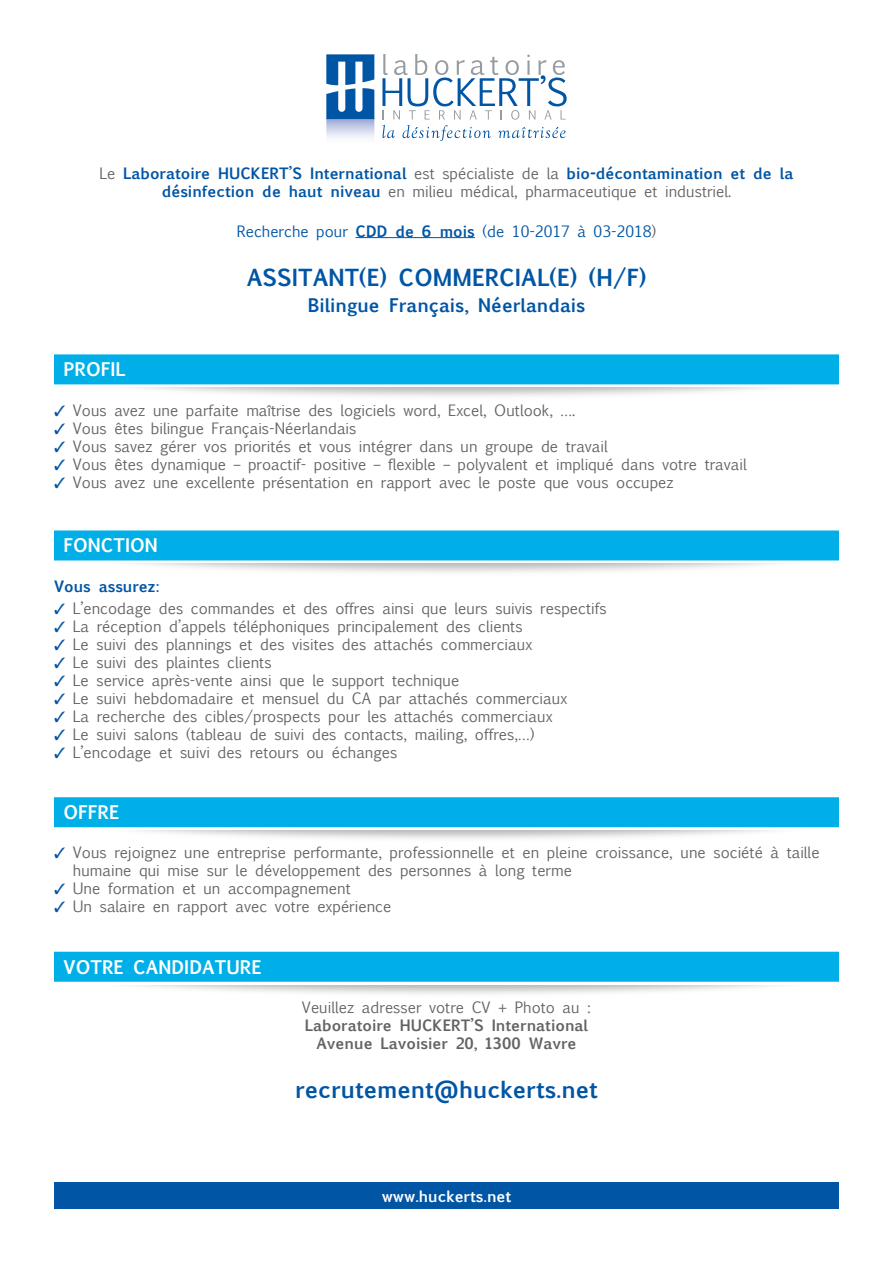
<style>
.page{position:relative;width:893px;height:1263px;background:#fff}
.page>*{position:absolute;margin:0;border:0;box-sizing:border-box;transform-origin:0 0}
.t1{font:700 22.5px "Euphemia UCAS";color:#0155a5}
.t2{font:700 18px "Euphemia UCAS";color:#fff}
.t3{font:700 18px "Euphemia UCAS";color:#0155a5}
.t4{font:15px/18px "Euphemia UCAS";color:#636366}
.t5{font:700 15px/18px "Euphemia UCAS";color:#0155a5;text-align:center}
.t6{font:700 15px/18px "Euphemia UCAS";color:#636366;text-align:center}
.t7{font:15px "Euphemia UCAS";color:#0155a5}
.t8{font:700 15px "Euphemia UCAS";color:#fff}
.s1{font-weight:400;color:#636366}
.s2{font-weight:700}
.s3{color:#636366}
.s4{color:#0155a5}
</style>
<div class="page">
<hr style="left:355px;top:237px;width:120px;height:1px;background:#0155a5">
<div style="left:54px;top:354px;width:785px;height:30px;background:#00afe7"></div>
<div style="left:54px;top:530px;width:785px;height:30px;background:#00afe7"></div>
<div style="left:54px;top:797px;width:785px;height:30px;background:#00afe7"></div>
<div style="left:54px;top:952px;width:785px;height:30px;background:#00afe7"></div>
<svg style="left:382px;top:54px;width:185px;height:87px"></svg>
<svg style="left:326px;top:54px;width:48px;height:84px"></svg>
<div style="left:54px;top:1182px;width:785px;height:27px;background:#0155a5"></div>
<p class="t5" style="left:100px;top:165px;width:695px"><span class="s1">Le</span> Laboratoire HUCKERT’S International <span class="s1">est spécialiste de la</span> bio-décontamination et de la désinfection de haut niveau <span class="s1">en milieu médical, pharmaceutique et industriel.</span></p>
<p class="t7" style="left:237px;top:221px;width:421px">Recherche pour <span class="s2">CDD de 6 mois</span> (de 10-2017 à 03-2018<span class="s3">)</span></p>
<h1 class="t1" style="left:247px;top:260px;width:30px">Assita</h1>
<h1 class="t1" style="left:328px;top:260px;width:158px">nt(e) Commercial</h1>
<h1 class="t1" style="left:549px;top:260px;width:98px">(e) (H/F)</h1>
<p class="t3" style="left:308px;top:291px;width:279px">Bilingue Français, Néerlandais</p>
<p class="t2" style="left:63px;top:356px;width:47px">Profil</p>
<p class="t4" style="left:54px;top:401px;width:523px"><span class="s4">✓</span> Vous avez une parfaite maîtrise des logiciels word, Excel, Outlook, ….</p>
<p class="t4" style="left:54px;top:419px;width:304px"><span class="s4">✓</span> Vous êtes bilingue Français-Néerlandais</p>
<p class="t4" style="left:54px;top:437px;width:555px"><span class="s4">✓</span> Vous savez gérer vos priorités et vous intégrer dans un groupe de travail</p>
<p class="t4" style="left:54px;top:455px;width:694px"><span class="s4">✓</span> Vous êtes dynamique – proactif- positive – flexible – polyvalent et impliqué dans votre travail</p>
<p class="t4" style="left:54px;top:473px;width:621px"><span class="s4">✓</span> Vous avez une excellente présentation en rapport avec le poste que vous occupez</p>
<p class="t2" style="left:63px;top:532px;width:96px">fonction</p>
<p class="t5" style="left:54px;top:577px;width:107px">Vous assurez:</p>
<p class="t4" style="left:54px;top:599px;width:554px"><span class="s4">✓</span> L’encodage des commandes et des offres ainsi que leurs suivis respectifs</p>
<p class="t4" style="left:54px;top:617px;width:470px"><span class="s4">✓</span> La réception d’appels téléphoniques principalement des clients</p>
<p class="t4" style="left:54px;top:635px;width:480px"><span class="s4">✓</span> Le suivi des plannings et des visites des attachés commerciaux</p>
<p class="t4" style="left:54px;top:653px;width:219px"><span class="s4">✓</span> Le suivi des plaintes clients</p>
<p class="t4" style="left:54px;top:671px;width:407px"><span class="s4">✓</span> Le service après-vente ainsi que le support technique</p>
<p class="t4" style="left:54px;top:689px;width:515px"><span class="s4">✓</span> Le suivi hebdomadaire et mensuel du CA par attachés commerciaux</p>
<p class="t4" style="left:54px;top:707px;width:500px"><span class="s4">✓</span> La recherche des cibles/prospects pour les attachés commerciaux</p>
<p class="t4" style="left:54px;top:725px;width:482px"><span class="s4">✓</span> Le suivi salons (tableau de suivi des contacts, mailing, offres,…)</p>
<p class="t4" style="left:54px;top:743px;width:345px"><span class="s4">✓</span> L’encodage et suivi des retours ou échanges</p>
<p class="t2" style="left:63px;top:799px;width:12px">Offre</p>
<p class="t4" style="left:73px;top:844px;width:748px;text-indent:-19px"><span class="s4">✓</span> Vous rejoignez une entreprise performante, professionnelle et en pleine croissance, une société à taille humaine qui mise sur le développement des personnes à long terme</p>
<p class="t4" style="left:54px;top:880px;width:298px"><span class="s4">✓</span> Une formation et un accompagnement</p>
<p class="t4" style="left:54px;top:898px;width:339px"><span class="s4">✓</span> Un salaire en rapport avec votre expérience</p>
<p class="t2" style="left:63px;top:953px;width:39px">Votre</p>
<p class="t2" style="left:133px;top:953px;width:51px">candidature</p>
<p class="t4" style="left:302px;top:998px;width:291px">Veuillez adresser votre CV + Photo au :</p>
<p class="t6" style="left:305px;top:1016px;width:285px">Laboratoire HUCKERT’S International<br>Avenue Lavoisier 20, 1300 Wavre</p>
<h1 class="t1" style="left:295px;top:1072px;width:304px">recrutement@huckerts.net</h1>
<p class="t8" style="left:382px;top:1184px;width:131px">www.huckerts.net</p>
</div>
